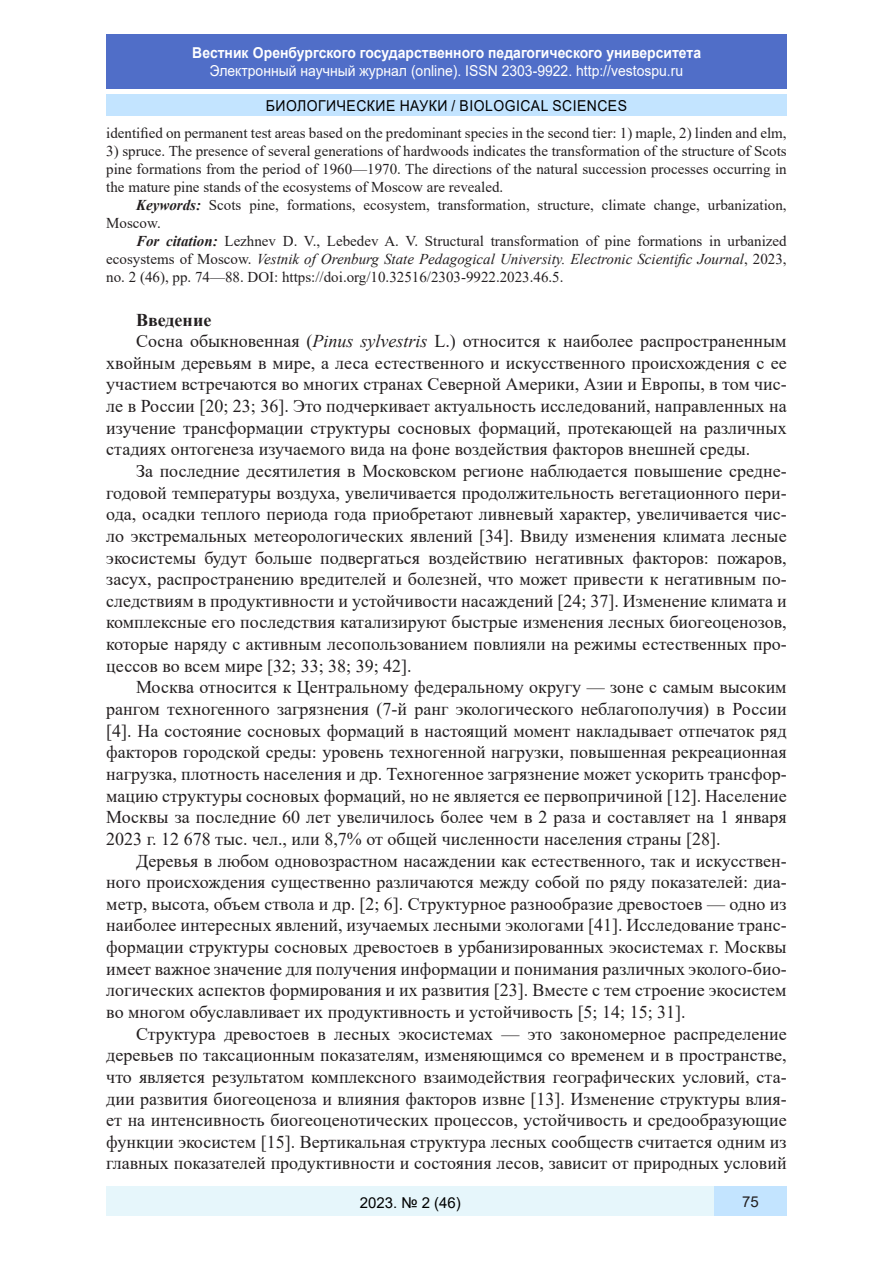
<style>
.page{position:relative;width:893px;height:1263px;background:#fff}
.page>*{position:absolute;margin:0;border:0;box-sizing:border-box;transform-origin:0 0}
.Стиль2{font:18px/21.6px "Times New Roman";color:#231f20;text-align:justify}
.Стиль2-2{font:700 18px "Times New Roman";color:#231f20}
.литература{font:15px/18px "Times New Roman";color:#231f20;text-align:justify}
.t1{font:15px "Arial";color:#fff;scale:.93 1}
.t2{font:700 15px "Arial";color:#fff;scale:.93 1}
.t3{font:15px "Arial";letter-spacing:.035em;color:#000;scale:.93 1}
.t4{font:15px "Arial";letter-spacing:.035em;color:#000}
.t5{font:15px "Arial";color:#231f20}
.s1{font-weight:700;font-style:italic}
.s2{font-style:italic}
</style>
<div class="page">
<div style="left:106px;top:95px;width:681px;height:21px;background:#c3e4ff"></div>
<div style="left:106px;top:34px;width:681px;height:55px;background:#506ec8"></div>
<div style="left:106px;top:1186px;width:608px;height:30px;background:#e6f6fb"></div>
<div style="left:714px;top:1186px;width:73px;height:30px;background:#c3e4ff"></div>
<p class="t2" style="left:192px;top:42px;width:549px">Вестник Оренбургского государственного педагогического университета</p>
<p class="t1" style="left:210px;top:60px;width:511px">Электронный научный журнал (online). ISSN 2303-9922. http://vestospu.ru</p>
<p class="t3" style="left:266px;top:95px;width:390px">БИОЛОГИЧЕСКИЕ НАУКИ / BIOLOGICAL SCIENCES</p>
<p class="литература" style="left:106px;top:123px;width:682px">identified on permanent test areas based on the predominant species in the second tier: 1) maple, 2) linden and elm,</p>
<p class="литература" style="left:106px;top:141px;width:682px">3) spruce. The presence of several generations of hardwoods indicates the transformation of the structure of Scots pine formations from the period of 1960—1970. The directions of the natural succession processes occurring in the mature pine stands of the ecosystems of Moscow are revealed.</p>
<p class="литература" style="left:106px;top:196px;width:682px;text-indent:30px"><span class="s1">Keywords:</span> Scots pine, formations, ecosystem, transformation, structure, climate change, urbanization,<br>Moscow.</p>
<p class="литература" style="left:106px;top:232px;width:682px;text-indent:30px"><span class="s1">For citation:</span> Lezhnev D. V., Lebedev A. V. Structural transformation of pine formations in urbanized ecosystems of Moscow. <span class="s2">Vestnik of Orenburg State Pedagogical University. Electronic Scientific Journal</span>, 2023, no. 2 (46), pp. 74—88. DOI: https://doi.org/10.32516/2303-9922.2023.46.5.</p>
<p class="Стиль2-2" style="left:136px;top:307px;width:77px">Введение</p>
<p class="Стиль2" style="left:106px;top:330px;width:682px;text-indent:30px">Сосна обыкновенная (<span class="s2">Pinus sylvestris</span> L.) относится к наиболее распространенным хвойным деревьям в мире, а леса естественного и искусственного происхождения с ее участием встречаются во многих странах Северной Америки, Азии и Европы, в том чис&shy;ле в России [20; 23; 36]. Это подчеркивает актуальность исследований, направленных на изучение трансформации структуры сосновых формаций, протекающей на различных стадиях онтогенеза изучаемого вида на фоне воздействия факторов внешней среды.</p>
<p class="Стиль2" style="left:106px;top:460px;width:682px;text-indent:30px">За последние десятилетия в Московском регионе наблюдается повышение средне&shy;годовой температуры воздуха, увеличивается продолжительность вегетационного пери&shy;ода, осадки теплого периода года приобретают ливневый характер, увеличивается чис&shy;ло экстремальных метеорологических явлений [34]. Ввиду изменения климата лесные экосистемы будут больше подвергаться воздействию негативных факторов: пожаров, засух, распространению вредителей и болезней, что может привести к негативным по&shy;следствиям в продуктивности и устойчивости насаждений [24; 37]. Изменение климата и комплексные его последствия катализируют быстрые изменения лесных биогеоценозов, которые наряду с активным лесопользованием повлияли на режимы естественных про&shy;цессов во всем мире [32; 33; 38; 39; 42].</p>
<p class="Стиль2" style="left:106px;top:676px;width:682px;text-indent:30px">Москва относится к Центральному федеральному округу — зоне с самым высоким рангом техногенного загрязнения (7-й ранг экологического неблагополучия) в России [4]. На состояние сосновых формаций в настоящий момент накладывает отпечаток ряд факторов городской среды: уровень техногенной нагрузки, повышенная рекреационная нагрузка, плотность населения и др. Техногенное загрязнение может ускорить трансфор&shy;мацию структуры сосновых формаций, но не является ее первопричиной [12]. Население Москвы за последние 60 лет увеличилось более чем в 2 раза и составляет на 1 января 2023 г. 12 678 тыс. чел., или 8,7% от общей численности населения страны [28].</p>
<p class="Стиль2" style="left:106px;top:849px;width:682px;text-indent:30px">Деревья в любом одновозрастном насаждении как естественного, так и искусствен&shy;ного происхождения существенно различаются между собой по ряду показателей: диа&shy;метр, высота, объем ствола и др. [2; 6]. Структурное разнообразие древостоев — одно из наиболее интересных явлений, изучаемых лесными экологами [41]. Исследование транс&shy;формации структуры сосновых древостоев в урбанизированных экосистемах г. Москвы имеет важное значение для получения информации и понимания различных эколого-био&shy;логических аспектов формирования и их развития [23]. Вместе с тем строение экосистем во многом обуславливает их продуктивность и устойчивость [5; 14; 15; 31].</p>
<p class="Стиль2" style="left:106px;top:1022px;width:682px;text-indent:30px">Структура древостоев в лесных экосистемах — это закономерное распределение деревьев по таксационным показателям, изменяющимся со временем и в пространстве, что является результатом комплексного взаимодействия географических условий, ста&shy;дии развития биогеоценоза и влияния факторов извне [13]. Изменение структуры влия&shy;ет на интенсивность биогеоценотических процессов, устойчивость и средообразующие функции экосистем [15]. Вертикальная структура лесных сообществ считается одним из главных показателей продуктивности и состояния лесов, зависит от природных условий</p>
<p class="t4" style="left:360px;top:1192px;width:103px">2023. № 2 (46)</p>
<p class="t5" style="left:742px;top:1191px;width:18px">75</p>
</div>
